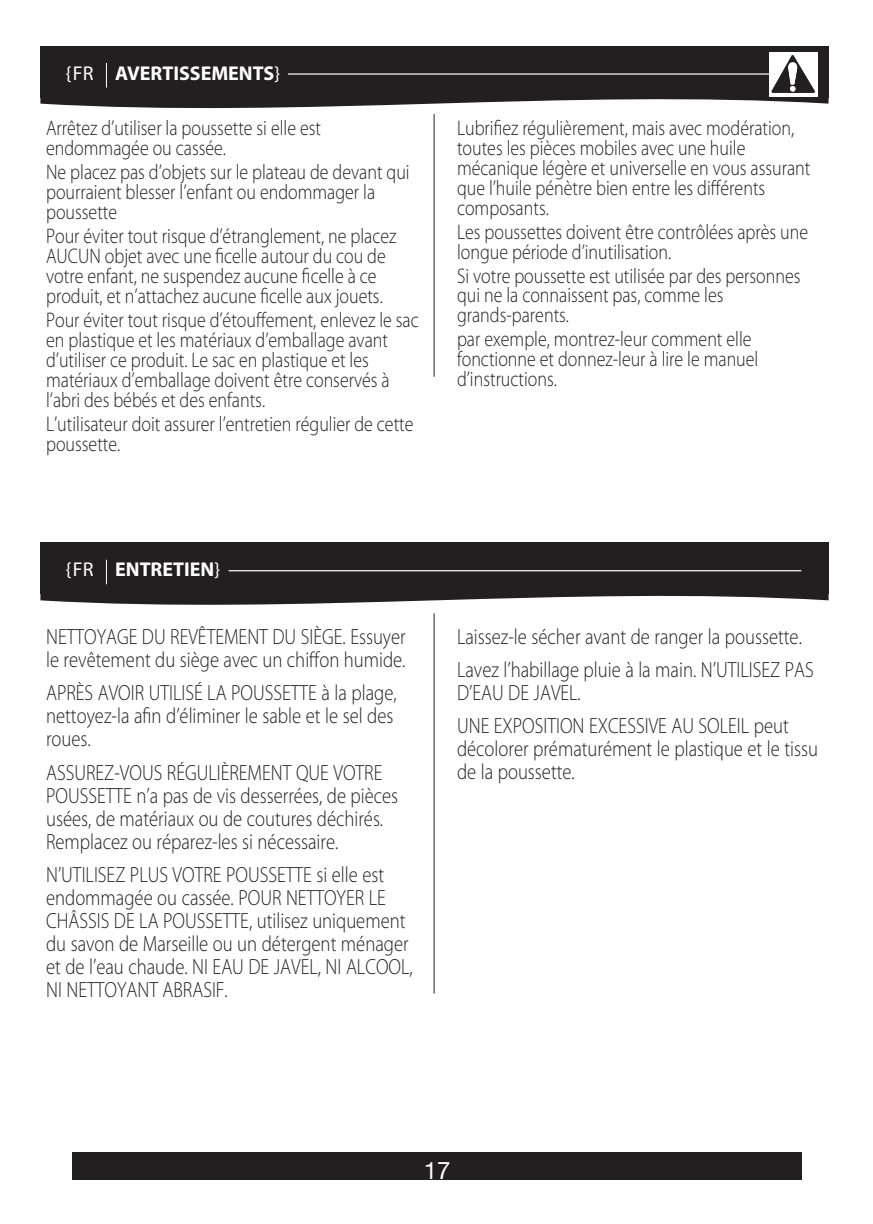
<style>
.page{position:relative;width:873px;height:1224px;background:#fff}
.page>*{position:absolute;margin:0;border:0;box-sizing:border-box;transform-origin:0 0}
.t1{font:24px "Helvetica Neue";color:#fff}
.t2{font:300 22px/23px "Myriad Pro";color:#231f20;scale:.85 1}
.t3{font:300 21.2px/20px "Myriad Pro";color:#231f20;scale:.85 1}
.t4{font:700 20px "Myriad Pro";color:#fff}
.s1{font-weight:400}
</style>
<div class="page">
<div style="left:72px;top:1152px;width:730px;height:28px;background:#231f20"></div>
<svg style="left:40px;top:542px;width:788px;height:74px"></svg>
<div style="left:40px;top:543px;width:788px;height:51px;background:#231f20"></div>
<svg style="left:106px;top:560px;width:1px;height:24px"></svg>
<hr style="left:229px;top:570px;width:572px;height:1px;background:#fff">
<hr style="left:434px;top:613px;width:1px;height:381px;background:#231f20">
<hr style="left:434px;top:114px;width:1px;height:263px;background:#231f20">
<svg style="left:40px;top:97px;width:788px;height:22px"></svg>
<div style="left:40px;top:46px;width:788px;height:51px;background:#231f20"></div>
<svg style="left:106px;top:63px;width:1px;height:25px"></svg>
<hr style="left:288px;top:73px;width:513px;height:2px;background:#fff">
<div style="left:769px;top:52px;width:48px;height:44px;background:#fff"></div>
<svg style="left:771px;top:55px;width:44px;height:38px"></svg>
<p class="t4" style="left:66px;top:60px;width:216px"><span class="s1">{FR</span> AVERTISSEMENTS<span class="s1">}</span></p>
<p class="t3" style="left:46px;top:118px;width:325px">Arrêtez d’utiliser la poussette si elle est endommagée ou cassée.</p>
<p class="t3" style="left:46px;top:162px;width:429px">Ne placez pas d’objets sur le plateau de devant qui pourraient blesser l’enfant ou endommager la poussette</p>
<p class="t3" style="left:46px;top:226px;width:414px">Pour éviter tout risque d’étranglement, ne placez AUCUN objet avec une ficelle autour du cou de votre enfant, ne suspendez aucune ficelle à ce produit, et n’attachez aucune ficelle aux jouets.</p>
<p class="t3" style="left:46px;top:310px;width:440px">Pour éviter tout risque d’étouffement, enlevez le sac en plastique et les matériaux d’emballage avant d’utiliser ce produit. Le sac en plastique et les matériaux d’emballage doivent être conservés à l’abri des bébés et des enfants.</p>
<p class="t3" style="left:46px;top:414px;width:434px">L’utilisateur doit assurer l’entretien régulier de cette poussette.</p>
<p class="t3" style="left:457px;top:118px;width:417px">Lubrifiez régulièrement, mais avec modération, toutes les pièces mobiles avec une huile mécanique légère et universelle en vous assurant que l’huile pénètre bien entre les différents composants.</p>
<p class="t3" style="left:457px;top:222px;width:414px">Les poussettes doivent être contrôlées après une longue période d’inutilisation.</p>
<p class="t3" style="left:457px;top:266px;width:406px">Si votre poussette est utilisée par des personnes qui ne la connaissent pas, comme les grands-parents.</p>
<p class="t3" style="left:457px;top:330px;width:356px">par exemple, montrez-leur comment elle fonctionne et donnez-leur à lire le manuel d’instructions.</p>
<p class="t4" style="left:66px;top:557px;width:156px"><span class="s1">{FR</span> ENTRETIEN<span class="s1">}</span></p>
<p class="t2" style="left:46px;top:626px;width:424px">NETTOYAGE DU REVÊTEMENT DU SIÈGE. Essuyer le revêtement du siège avec un chiffon humide.</p>
<p class="t2" style="left:46px;top:682px;width:414px">APRÈS AVOIR UTILISÉ LA POUSSETTE à la plage, nettoyez-la afin d’éliminer le sable et le sel des roues.</p>
<p class="t2" style="left:46px;top:761px;width:416px">ASSUREZ-VOUS RÉGULIÈREMENT QUE VOTRE POUSSETTE n’a pas de vis desserrées, de pièces usées, de matériaux ou de coutures déchirés.<br>Remplacez ou réparez-les si nécessaire.</p>
<p class="t2" style="left:46px;top:863px;width:433px">N’UTILISEZ PLUS VOTRE POUSSETTE si elle est endommagée ou cassée. POUR NETTOYER LE CHÂSSIS DE LA POUSSETTE, utilisez uniquement du savon de Marseille ou un détergent ménager et de l’eau chaude. NI EAU DE JAVEL, NI ALCOOL, NI NETTOYANT ABRASIF.</p>
<p class="t2" style="left:457px;top:620px;width:421px;line-height:33.2px">Laissez-le sécher avant de ranger la poussette.<br>Lavez l’habillage pluie à la main. N’UTILISEZ PAS</p>
<p class="t2" style="left:457px;top:677px;width:392px;line-height:33.2px">D’EAU DE JAVEL.<br>UNE EXPOSITION EXCESSIVE AU SOLEIL peut</p>
<p class="t2" style="left:457px;top:738px;width:426px">décolorer prématurément le plastique et le tissu de la poussette.</p>
<p class="t1" style="left:424px;top:1153px;width:28px">17</p>
</div>
